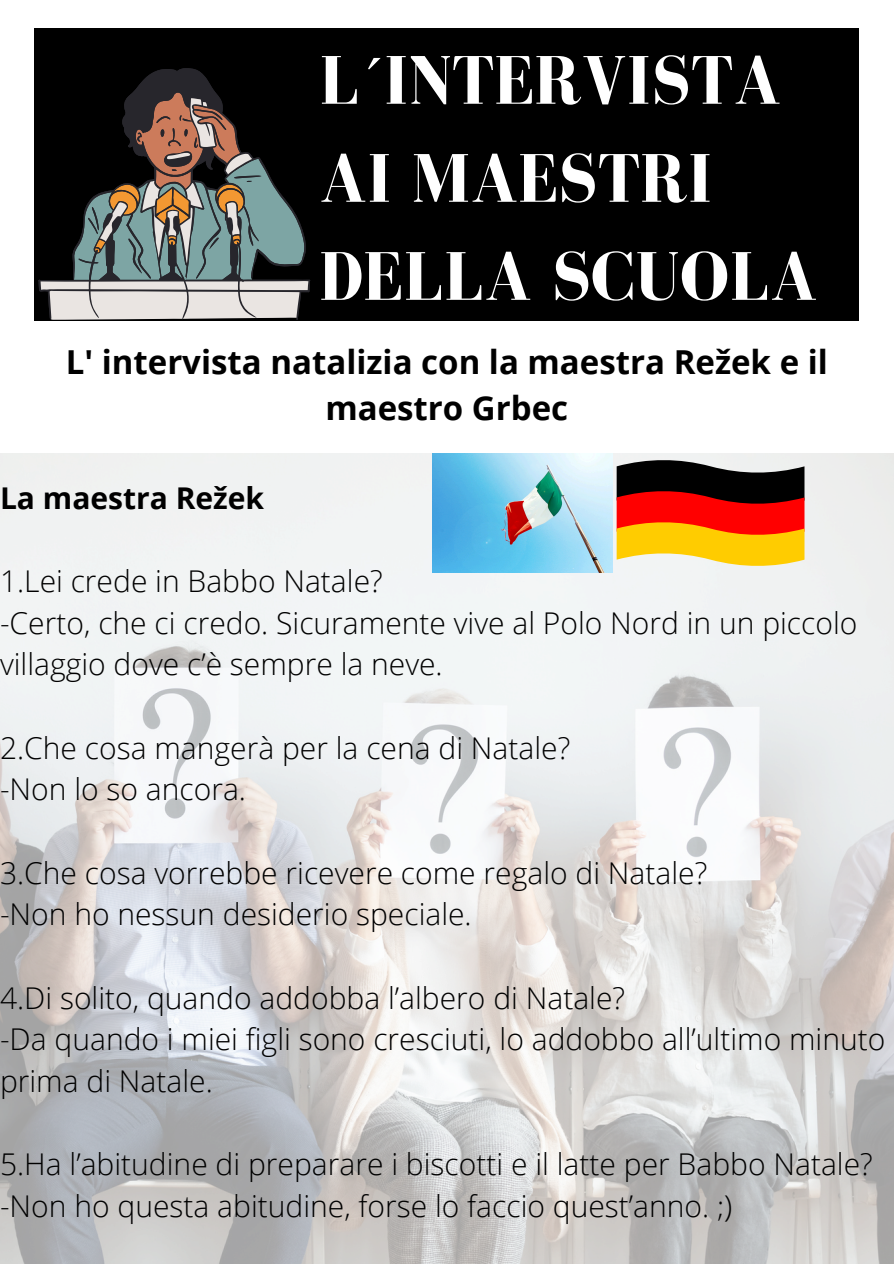
<style>
.page{position:relative;width:894px;height:1264px;background:#fff}
.page>*{position:absolute;margin:0;border:0;box-sizing:border-box;transform-origin:0 0}
.t1{font:700 70.65px/97.9px "Bodoni FLF";color:#fff}
.t2{font:700 33px/46.2px "Open Sans";color:#000;text-align:center}
.t3{font:300 30px/41.7px "Open Sans";color:#000}
.t4{font:700 30px "Open Sans";color:#000}
</style>
<div class="page">
<div style="left:34px;top:29px;width:824px;height:291px;background:#000"></div>
<svg style="left:38px;top:68px;width:272px;height:225px"></svg>
<svg style="left:41px;top:98px;width:267px;height:222px"></svg>
<img style="left:0;top:454px;width:893px;height:809px">
<img style="left:432px;top:454px;width:180px;height:118px">
<svg style="left:616px;top:458px;width:188px;height:110px;background:#b45e25"></svg>
<p class="t1" style="left:319px;top:31px;width:500px">L´INTERVISTA<br>AI MAESTRI<br>DELLA SCUOLA</p>
<p class="t2" style="left:66px;top:338px;width:763px">L' intervista natalizia con la maestra Režek e il maestro Grbec</p>
<p class="t4" style="left:0;top:476px;width:266px">La maestra Režek</p>
<p class="t3" style="left:0;top:559px;width:858px">1.Lei crede in Babbo Natale?<br>-Certo, che ci credo. Sicuramente vive al Polo Nord in un piccolo villaggio dove c’è sempre la neve.</p>
<p class="t3" style="left:0;top:726px;width:571px">2.Che cosa mangerà per la cena di Natale? -Non lo so ancora.</p>
<p class="t3" style="left:0;top:851px;width:708px">3.Che cosa vorrebbe ricevere come regalo di Natale? -Non ho nessun desiderio speciale.</p>
<p class="t3" style="left:0;top:976px;width:886px">4.Di solito, quando addobba l’albero di Natale?<br>-Da quando i miei figli sono cresciuti, lo addobbo all’ultimo minuto prima di Natale.</p>
<p class="t3" style="left:0;top:1142px;width:874px">5.Ha l’abitudine di preparare i biscotti e il latte per Babbo Natale? -Non ho questa abitudine, forse lo faccio quest’anno. ;)</p>
</div>
